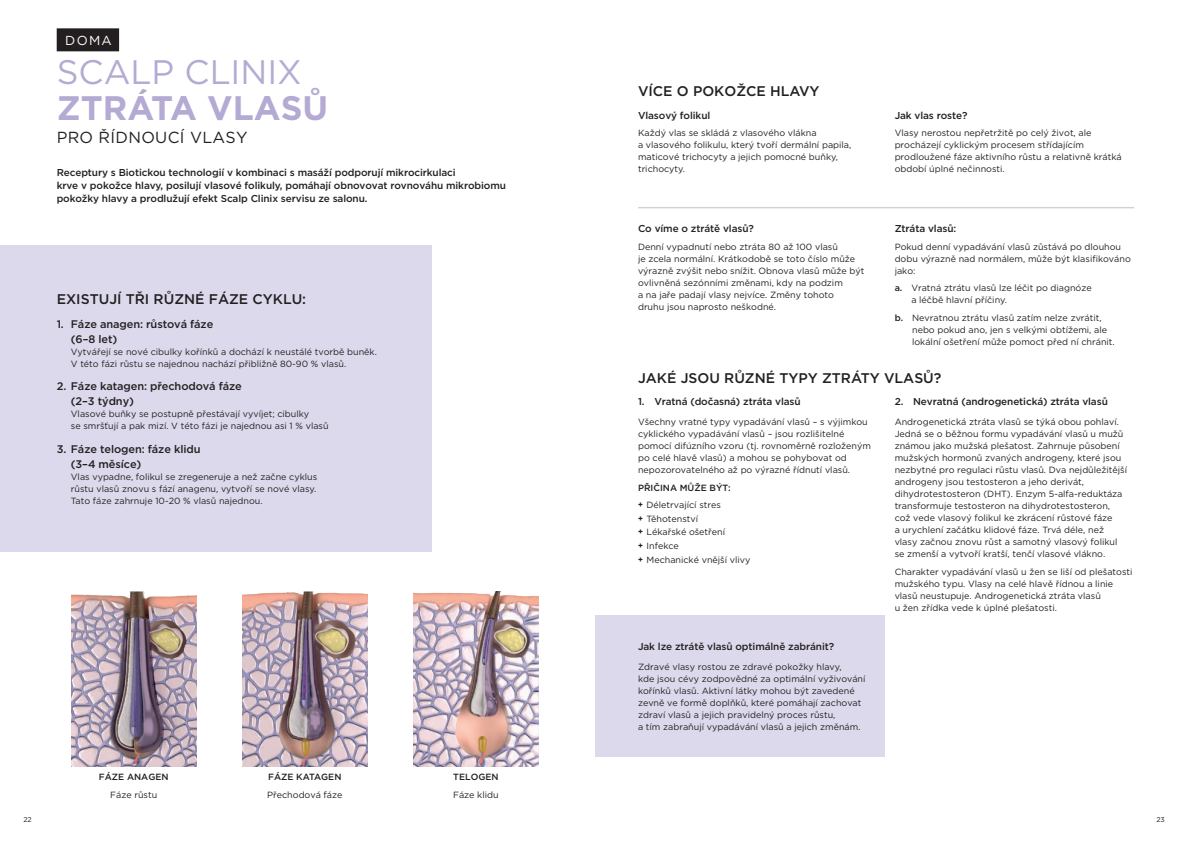
<style>
.page{position:relative;width:1191px;height:842px;background:#fff}
.page>*{position:absolute;margin:0;border:0;box-sizing:border-box;transform-origin:0 0}
.t1{font:34px "Gotham";color:#b4aad3}
.t2{font:700 34px "Gotham";color:#b4aad3}
.t3{font:16px "Gotham";letter-spacing:.02em;color:#231f20}
.t4{font:500 14px "Gotham";color:#231f20}
.t5{font:13px "Gotham";color:#fff}
.t6{font:500 11px/15px "Gotham";letter-spacing:-.01em;color:#231f20}
.t7{font:500 10px/13px "Gotham";letter-spacing:-.01em;color:#231f20}
.t8{font:9px/12px "Gotham";color:#231f20}
.t9{font:500 9px "Gotham";color:#231f20}
.t10{font:7px "Gotham";color:#231f20}
.s1{font-weight:500}
.s2{font-family:"DIN Pro";font-weight:700}
</style>
<div class="page">
<div style="left:0;top:245px;width:431px;height:306px;background:#ddd9ec"></div>
<img style="left:71px;top:592px;width:125px;height:174px">
<img style="left:242px;top:592px;width:125px;height:174px">
<img style="left:413px;top:592px;width:125px;height:174px">
<div style="left:595px;top:615px;width:289px;height:142px;background:#ddd9ec"></div>
<hr style="left:638px;top:207px;width:496px;height:1px;background:#d1d2d4">
<div style="left:57px;top:28px;width:62px;height:23px;background:#231f20"></div>
<h3 class="t5" style="left:65px;top:32px;width:48px">DOMA</h3>
<h1 class="t1" style="left:57px;top:50px;width:247px">SCALP CLINIX</h1>
<h1 class="t2" style="left:57px;top:85px;width:273px">ZTRÁTA VLASŮ</h1>
<h2 class="t3" style="left:57px;top:127px;width:192px">PRO ŘÍDNOUCÍ VLASY</h2>
<p class="t7" style="left:57px;top:166px;width:451px">Receptury s Biotickou technologií v kombinaci s masáží podporují mikrocirkulaci<br>krve v pokožce hlavy, posilují vlasové folikuly, pomáhají obnovovat rovnováhu mikrobiomu pokožky hlavy a prodlužují efekt Scalp Clinix servisu ze salonu.</p>
<h3 class="t4" style="left:57px;top:290px;width:251px">EXISTUJÍ TŘI RŮZNÉ FÁZE CYKLU:</h3>
<p class="t6" style="left:71px;top:316px;width:144px;text-indent:-14px">1. Fáze anagen: růstová fáze (6–8 let)</p>
<p class="t8" style="left:71px;top:345px;width:307px">Vytvářejí se nové cibulky kořínků a dochází k neustálé tvorbě buněk.<br>V této fázi růstu se najednou nachází přibližně 80-90 % vlasů.</p>
<p class="t6" style="left:71px;top:379px;width:172px;text-indent:-14px">2. Fáze katagen: přechodová fáze (2–3 týdny)</p>
<p class="t8" style="left:71px;top:408px;width:259px">Vlasové buňky se postupně přestávají vyvíjet; cibulky<br>se smršťují a pak mizí. V této fázi je najednou asi 1 % vlasů</p>
<p class="t6" style="left:71px;top:441px;width:131px;text-indent:-14px">3. Fáze telogen: fáze klidu (3–4 měsíce)</p>
<p class="t8" style="left:71px;top:470px;width:248px;text-align:justify">Vlas vypadne, folikul se zregeneruje a než začne cyklus růstu vlasů znovu s fází anagenu, vytvoří se nové vlasy.<br>Tato fáze zahrnuje 10-20 % vlasů najednou.</p>
<p class="t9" style="left:99px;top:771px;width:71px">FÁZE ANAGEN</p>
<p class="t8" style="left:110px;top:789px;width:48px">Fáze růstu</p>
<p class="t9" style="left:268px;top:771px;width:75px">FÁZE KATAGEN</p>
<p class="t8" style="left:267px;top:789px;width:77px">Přechodová fáze</p>
<p class="t9" style="left:453px;top:771px;width:47px">TELOGEN</p>
<p class="t8" style="left:453px;top:789px;width:47px">Fáze klidu</p>
<h3 class="t4" style="left:638px;top:82px;width:183px">VÍCE O POKOŽCE HLAVY</h3>
<p class="t7" style="left:638px;top:108px;width:74px">Vlasový folikul</p>
<p class="t8" style="left:638px;top:127px;width:215px">Každý vlas se skládá z vlasového vlákna<br>a vlasového folikulu, který tvoří dermální papila, maticové trichocyty a jejich pomocné buňky, trichocyty.</p>
<p class="t7" style="left:638px;top:222px;width:117px">Co víme o ztrátě vlasů?</p>
<p class="t8" style="left:638px;top:240px;width:228px">Denní vypadnutí nebo ztráta 80 až 100 vlasů<br>je zcela normální. Krátkodobě se toto číslo může výrazně zvýšit nebo snížit. Obnova vlasů může být ovlivněná sezónními změnami, kdy na podzim<br>a na jaře padají vlasy nejvíce. Změny tohoto<br>druhu jsou naprosto neškodné.</p>
<p class="t7" style="left:894px;top:108px;width:74px">Jak vlas roste?</p>
<p class="t8" style="left:894px;top:127px;width:228px">Vlasy nerostou nepřetržitě po celý život, ale procházejí cyklickým procesem střídajícím prodloužené fáze aktivního růstu a relativně krátká období úplné nečinnosti.</p>
<p class="t7" style="left:894px;top:222px;width:63px">Ztráta vlasů:</p>
<p class="t8" style="left:894px;top:240px;width:238px">Pokud denní vypadávání vlasů zůstává po dlouhou dobu výrazně nad normálem, může být klasifikováno jako:</p>
<p class="t8" style="left:911px;top:282px;width:182px;text-indent:-17px"><span class="s1">a.</span> Vratná ztrátu vlasů lze léčit po diagnóze a léčbě hlavní příčiny.</p>
<p class="t8" style="left:912px;top:312px;width:204px;text-indent:-17px"><span class="s1">b.</span> Nevratnou ztrátu vlasů zatím nelze zvrátit, nebo pokud ano, jen s velkými obtížemi, ale lokální ošetření může pomoct před ní chránit.</p>
<h3 class="t4" style="left:638px;top:368px;width:305px">JAKÉ JSOU RŮZNÉ TYPY ZTRÁTY VLASŮ?</h3>
<p class="t7" style="left:638px;top:395px;width:164px">1. Vratná (dočasná) ztráta vlasů</p>
<p class="t8" style="left:638px;top:416px;width:234px">Všechny vratné typy vypadávání vlasů – s výjimkou cyklického vypadávání vlasů – jsou rozlišitelné pomocí difúzního vzoru (tj. rovnoměrně rozloženým po celé hlavě vlasů) a mohou se pohybovat od nepozorovatelného až po výrazné řídnutí vlasů.</p>
<p class="t8" style="left:638px;top:479px;width:94px;line-height:16.7px"><span class="s1">PŘIČINA MŮŽE BÝT: </span><span class="s2">+</span> Déletrvající stres</p>
<p class="t8" style="left:638px;top:511px;width:114px;line-height:13.8px"><span class="s2">+</span> Těhotenství<br><span class="s2">+</span> Lékařské ošetření<br><span class="s2">+</span> Infekce<br><span class="s2">+</span> Mechanické vnější vlivy</p>
<p class="t7" style="left:638px;top:640px;width:198px">Jak lze ztrátě vlasů optimálně zabránit?</p>
<p class="t8" style="left:638px;top:661px;width:229px">Zdravé vlasy rostou ze zdravé pokožky hlavy,<br>kde jsou cévy zodpovědné za optimální vyživování kořínků vlasů. Aktivní látky mohou být zavedené zevně ve formě doplňků, které pomáhají zachovat zdraví vlasů a jejich pravidelný proces růstu,<br>a tím zabraňují vypadávání vlasů a jejich změnám.</p>
<p class="t7" style="left:894px;top:395px;width:215px">2. Nevratná (androgenetická) ztráta vlasů</p>
<p class="t8" style="left:894px;top:416px;width:234px">Androgenetická ztráta vlasů se týká obou pohlaví.<br>Jedná se o běžnou formu vypadávání vlasů u mužů známou jako mužská plešatost. Zahrnuje působení mužských hormonů zvaných androgeny, které jsou nezbytné pro regulaci růstu vlasů. Dva nejdůležitější androgeny jsou testosteron a jeho derivát, dihydrotestosteron (DHT). Enzym 5-alfa-reduktáza transformuje testosteron na dihydrotestosteron, což vede vlasový folikul ke zkrácení růstové fáze<br>a urychlení začátku klidové fáze. Trvá déle, než vlasy začnou znovu růst a samotný vlasový folikul se zmenší a vytvoří kratší, tenčí vlasové vlákno.</p>
<p class="t8" style="left:894px;top:566px;width:239px">Charakter vypadávání vlasů u žen se liší od plešatosti mužského typu. Vlasy na celé hlavě řídnou a linie vlasů neustupuje. Androgenetická ztráta vlasů<br>u žen zřídka vede k úplné plešatosti.</p>
<p class="t10" style="left:23px;top:815px;width:10px">22</p>
<p class="t10" style="left:1156px;top:815px;width:10px">23</p>
</div>
